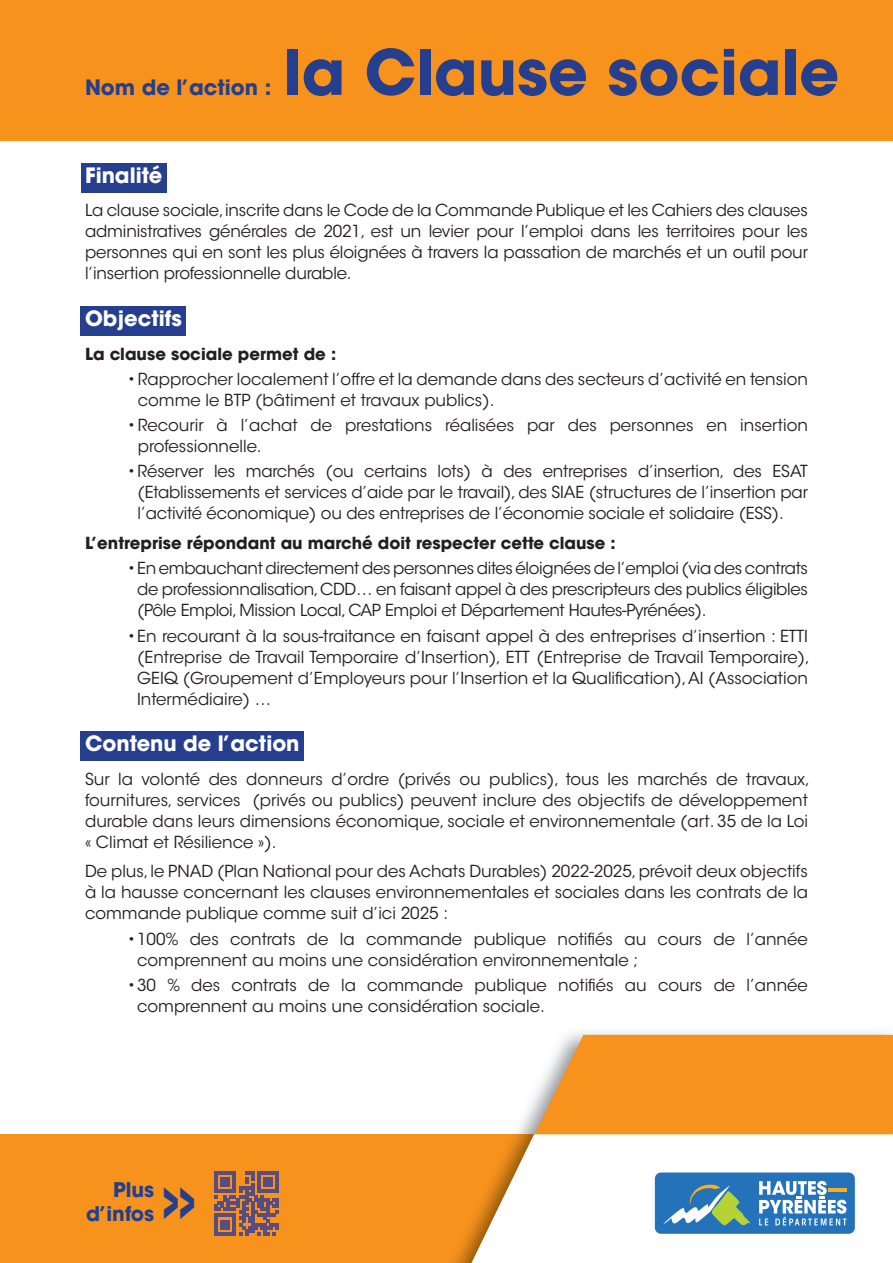
<style>
.page{position:relative;width:893px;height:1263px;background:#fff}
.page>*{position:absolute;margin:0;border:0;box-sizing:border-box;transform-origin:0 0}
.t1{font:700 62.1px "ITC Avant Garde Std";color:#253f8e}
.t2{font:700 54.45px "ITC Avant Garde Std";color:#253f8e;scale:.5 1}
.t3{font:700 21px "ITC Avant Garde Std";color:#fff}
.t4{font:700 21px "ITC Avant Garde Std";color:#253f8e}
.t5{font:700 20.1px/24.2px "ITC Avant Garde Std";color:#253f8e;text-align:right}
.t6{font:16.5px/21px "ITC Avant Garde Std";color:#231f20;text-align:justify}
.t7{font:700 16.5px "ITC Avant Garde Std";color:#231f20}
</style>
<div class="page">
<div style="left:0;top:0;width:893px;height:141px;background:#f7931d"></div>
<div style="left:81px;top:163px;width:86px;height:29px;background:#253f8e"></div>
<div style="left:81px;top:306px;width:105px;height:30px;background:#253f8e"></div>
<div style="left:81px;top:731px;width:223px;height:30px;background:#253f8e"></div>
<div style="left:0;top:1134px;width:893px;height:129px;background:#f7931d"></div>
<svg style="left:513px;top:1035px;width:380px;height:99px;fill:#f7931d"></svg>
<svg style="left:471px;top:1134px;width:422px;height:129px;fill:#fff"></svg>
<div style="left:655px;top:1172px;width:200px;height:62px;background:#2472ba;border-radius:6px"></div>
<svg style="left:663px;top:1184px;width:88px;height:42px"></svg>
<svg style="left:759px;top:1181px;width:87px;height:44px"></svg>
<svg style="left:215px;top:1171px;width:64px;height:64px"></svg>
<p class="t4" style="left:85px;top:73px;width:188px">Nom de l’action :</p>
<h1 class="t1" style="left:284px;top:32px;width:557px">la Clause sociale</h1>
<p class="t3" style="left:85px;top:161px;width:79px">Finalité</p>
<p class="t6" style="left:85px;top:200px;width:724px">La clause sociale, inscrite dans le Code de la Commande Publique et les Cahiers des clauses administratives générales de 2021, est un levier pour l’emploi dans les territoires pour les personnes qui en sont les plus éloignées à travers la passation de marchés et un outil pour l’insertion professionnelle durable.</p>
<p class="t3" style="left:85px;top:305px;width:98px">Objectifs</p>
<p class="t7" style="left:85px;top:343px;width:253px">La clause sociale permet de :</p>
<p class="t6" style="left:138px;top:369px;width:672px;text-indent:-10px">• Rapprocher localement l’offre et la demande dans des secteurs d’activité en tension comme le BTP (bâtiment et travaux publics).</p>
<p class="t6" style="left:138px;top:415px;width:672px;text-indent:-10px">• Recourir à l’achat de prestations réalisées par des personnes en insertion professionnelle.</p>
<p class="t6" style="left:138px;top:461px;width:672px;text-indent:-10px">• Réserver les marchés (ou certains lots) à des entreprises d’insertion, des ESAT (Etablissements et services d’aide par le travail), des SIAE (structures de l’insertion par l’activité économique) ou des entreprises de l’économie sociale et solidaire (ESS).</p>
<p class="t7" style="left:85px;top:532px;width:532px">L’entreprise répondant au marché doit respecter cette clause :</p>
<p class="t6" style="left:137px;top:558px;width:672px;text-indent:-10px">• En embauchant directement des personnes dites éloignées de l’emploi (via des contrats de professionnalisation, CDD… en faisant appel à des prescripteurs des publics éligibles (Pôle Emploi, Mission Local, CAP Emploi et Département Hautes-Pyrénées).</p>
<p class="t6" style="left:137px;top:625px;width:674px;text-indent:-10px">• En recourant à la sous-traitance en faisant appel à des entreprises d’insertion : ETTI (Entreprise de Travail Temporaire d’Insertion), ETT (Entreprise de Travail Temporaire), GEIQ (Groupement d’Employeurs pour l’Insertion et la Qualification), AI (Association Intermédiaire) …</p>
<p class="t3" style="left:85px;top:730px;width:216px">Contenu de l’action</p>
<p class="t6" style="left:85px;top:768px;width:726px;text-align:left">Sur la volonté des donneurs d’ordre (privés ou publics), tous les marchés de travaux, fournitures, services (privés ou publics) peuvent inclure des objectifs de développement durable dans leurs dimensions économique, sociale et environnementale (art. 35 de la Loi « Climat et Résilience »).</p>
<p class="t6" style="left:85px;top:861px;width:724px">De plus, le PNAD (Plan National pour des Achats Durables) 2022-2025, prévoit deux objectifs à la hausse concernant les clauses environnementales et sociales dans les contrats de la commande publique comme suit d’ici 2025 :</p>
<p class="t6" style="left:137px;top:928px;width:672px;text-indent:-10px">• 100% des contrats de la commande publique notifiés au cours de l’année comprennent au moins une considération environnementale ;</p>
<p class="t6" style="left:137px;top:974px;width:672px;text-indent:-10px">• 30 % des contrats de la commande publique notifiés au cours de l’année comprennent au moins une considération sociale.</p>
<p class="t5" style="left:86px;top:1178px;width:70px">Plus d’infos</p>
<h2 class="t2" style="left:163px;top:1162px;width:67px">&gt;&gt;</h2>
</div>
